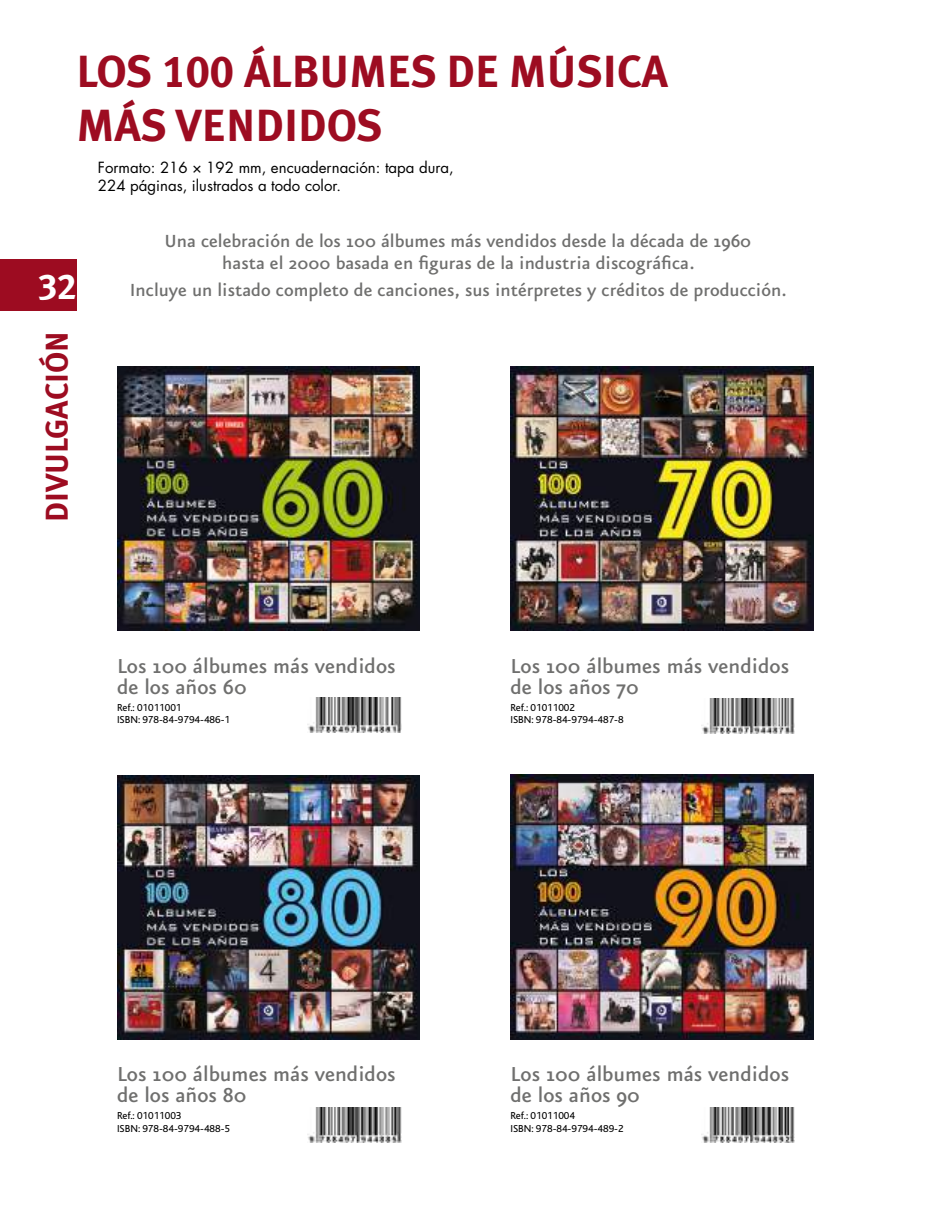
<style>
.page{position:relative;width:936px;height:1212px;background:#fff}
.page>*{position:absolute;margin:0;border:0;box-sizing:border-box;transform-origin:0 0}
.t1{font:700 45px/54px "Meta GU";color:#9d0c21}
.t2{font:700 36px "Meta GU";color:#fff}
.t3{font:700 31.5px "Meta GU";color:#9d0c21}
.t4{font:500 24.3px/21px "Eureka Sans";color:#6f6f6e}
.t5{font:500 21px/22.5px "Eureka Sans";color:#6f6f6e;text-align:center}
.t6{font:15px/18px "Futura";color:#000}
.t7{font:10.65px/12.8px "Bliss";color:#000}
</style>
<div class="page">
<div style="left:0;top:259px;width:77px;height:51px;background:#9d0c21"></div>
<img style="left:117px;top:367px;width:303px;height:264px">
<img style="left:117px;top:775px;width:303px;height:264px">
<img style="left:510px;top:367px;width:303px;height:264px">
<img style="left:510px;top:775px;width:303px;height:264px">
<img style="left:307px;top:698px;width:94px;height:35px">
<img style="left:307px;top:1107px;width:94px;height:35px">
<img style="left:701px;top:699px;width:93px;height:35px">
<img style="left:701px;top:1107px;width:93px;height:35px">
<h1 class="t1" style="left:77px;top:44px;width:592px">LOS 100 ÁLBUMES DE MÚSICA<br>MÁS VENDIDOS</h1>
<p class="t6" style="left:98px;top:159px;width:357px">Formato: 216 × 192 mm, encuadernación: tapa dura,<br>224 páginas, ilustrados a todo color.</p>
<h2 class="t2" style="left:38px;top:266px;width:40px">32</h2>
<h3 class="t3" style="left:39px;top:522px;width:192px;rotate:-90deg">divulgación</h3>
<p class="t5" style="left:164px;top:230px;width:588px">Una celebración de los 100 álbumes más vendidos desde la década de 1960 hasta el 2000 basada en figuras de la industria discográfica.</p>
<p class="t5" style="left:130px;top:279px;width:655px">Incluye un listado completo de canciones, sus intérpretes y créditos de producción.</p>
<p class="t4" style="left:117px;top:656px;width:280px">Los 100 álbumes más vendidos de los años 60</p>
<p class="t7" style="left:117px;top:701px;width:115px">Ref.: 01011001<br>ISBN: 978-84-9794-486-1</p>
<p class="t4" style="left:510px;top:656px;width:280px">Los 100 álbumes más vendidos de los años 70</p>
<p class="t7" style="left:510px;top:701px;width:115px">Ref.: 01011002<br>ISBN: 978-84-9794-487-8</p>
<p class="t4" style="left:117px;top:1064px;width:280px">Los 100 álbumes más vendidos de los años 80</p>
<p class="t7" style="left:117px;top:1109px;width:115px">Ref.: 01011003<br>ISBN: 978-84-9794-488-5</p>
<p class="t4" style="left:510px;top:1064px;width:280px">Los 100 álbumes más vendidos de los años 90</p>
<p class="t7" style="left:510px;top:1109px;width:115px">Ref.: 01011004<br>ISBN: 978-84-9794-489-2</p>
</div>
